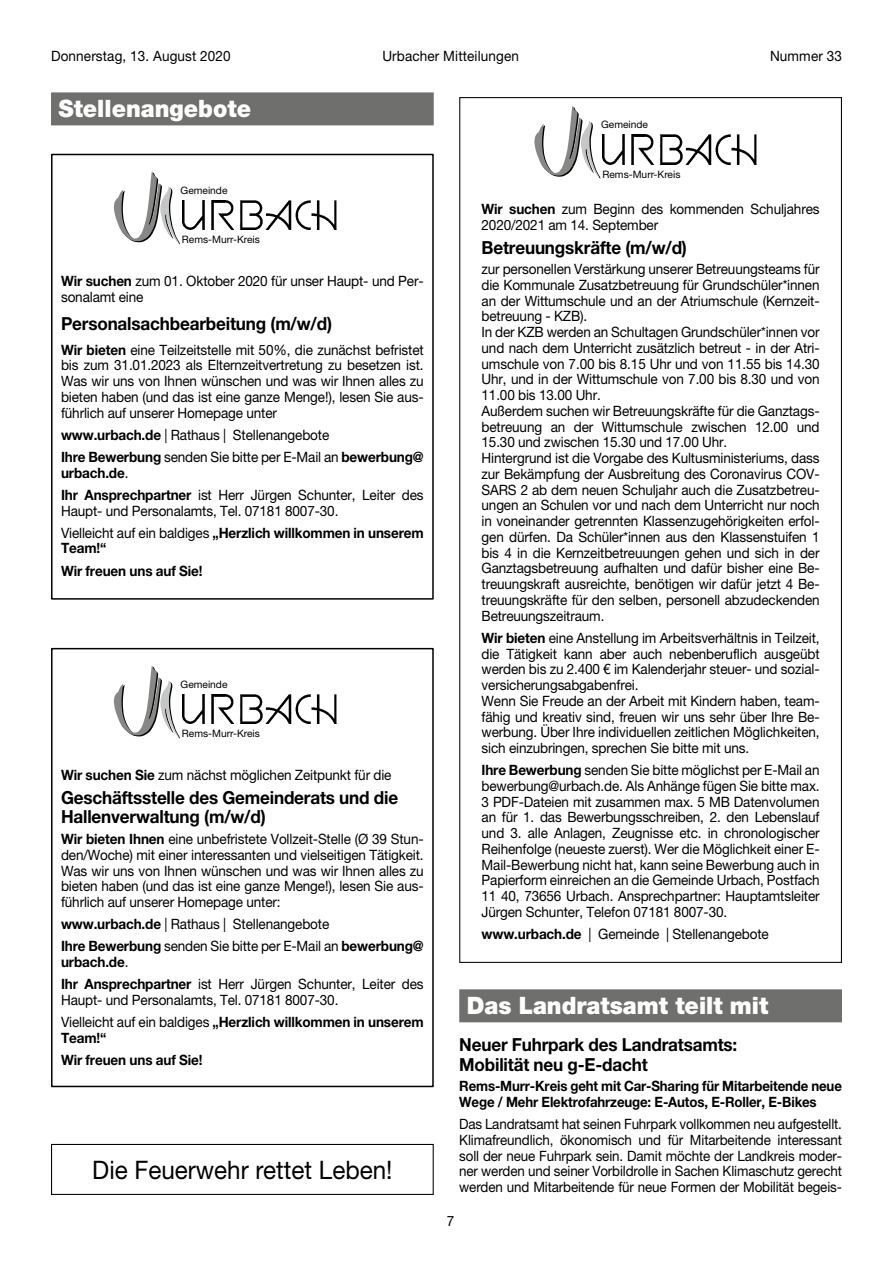
<style>
.page{position:relative;width:893px;height:1263px;background:#fff}
.page>*{position:absolute;margin:0;border:0;box-sizing:border-box;transform-origin:0 0}
.t1{font:25.5px "Helvetica Neue LT";color:#000;scale:.95 1}
.t2{font:900 24px "Helvetica Neue LT Pro";color:#fff;scale:.95 1}
.t3{font:700 18px/19.5px "Helvetica Neue LT Pro";letter-spacing:-.01em;color:#000;scale:.95 1}
.t4{font:14.25px/15.8px "Helvetica Neue LT Pro";letter-spacing:-.01em;color:#000;scale:.95 1}
.t5{font:14.25px/15.8px "Helvetica Neue LT Pro";letter-spacing:-.01em;color:#000;text-align:justify;scale:.94 1}
.t6{font:700 14.25px/15.8px "Helvetica Neue LT Pro";letter-spacing:-.01em;color:#000;scale:.93 1}
.t7{font:14.25px "Helvetica Neue LT Pro";letter-spacing:.01em;color:#000;scale:.95 1}
.t8{font:700 14.25px/22.2px "Helvetica Neue LT Pro";letter-spacing:-.01em;color:#000;scale:.95 1}
.t9{font:10.2px "Helvetica Neue";color:#000}
.s1{font-weight:700}
</style>
<div class="page">
<div style="left:459px;top:989px;width:383px;height:33px;background:#6f6f6e"></div>
<svg style="left:534px;top:106px;width:66px;height:73px"></svg>
<img style="left:603px;top:134px;width:154px;height:30px">
<div style="left:51px;top:92px;width:383px;height:33px;background:#6f6f6e"></div>
<svg style="left:114px;top:172px;width:66px;height:72px"></svg>
<img style="left:182px;top:200px;width:155px;height:30px">
<div style="left:51px;top:154px;width:383px;height:446px;border:2px solid #000"></div>
<svg style="left:114px;top:666px;width:66px;height:73px"></svg>
<img style="left:182px;top:694px;width:155px;height:30px">
<div style="left:51px;top:648px;width:383px;height:439px;border:2px solid #000"></div>
<div style="left:51px;top:1144px;width:383px;height:51px;border:1px solid #000"></div>
<p class="t7" style="left:51px;top:48px;width:191px">Donnerstag, 13. August 2020</p>
<p class="t7" style="left:382px;top:48px;width:145px">Urbacher Mitteilungen</p>
<p class="t7" style="left:770px;top:48px;width:77px">Nummer 33</p>
<h2 class="t2" style="left:58px;top:94px;width:204px">Stellenangebote</h2>
<p class="t9" style="left:181px;top:184px;width:48px">Gemeinde</p>
<p class="t9" style="left:182px;top:234px;width:79px">Rems-Murr-Kreis</p>
<p class="t4" style="left:61px;top:273px;width:383px"><span class="s1">Wir suchen</span> zum 01. Oktober 2020 für unser Haupt- und Per&shy;sonalamt eine</p>
<p class="t3" style="left:61px;top:313px;width:287px">Personalsachbearbeitung (m/w/d)</p>
<p class="t4" style="left:61px;top:341px;width:383px;text-align:justify"><span class="s1">Wir bieten</span> eine Teilzeitstelle mit 50%, die zunächst befristet bis zum 31.01.2023 als Elternzeitvertretung zu besetzen ist.<br>Was wir uns von Ihnen wünschen und was wir Ihnen alles zu bieten haben (und das ist eine ganze Menge!), lesen Sie aus&shy;führlich auf unserer Homepage unter</p>
<p class="t4" style="left:61px;top:423px;width:383px;line-height:22.2px"><span class="s1">www.urbach.de</span> | Rathaus | Stellenangebote<br><span class="s1">Ihre Bewerbung</span> senden Sie bitte per E-Mail an <span class="s1">bewerbung@</span></p>
<p class="t4" style="left:61px;top:461px;width:383px;line-height:22.2px"><span class="s1">urbach.de</span>.<br><span class="s1">Ihr Ansprechpartner</span> ist Herr Jürgen Schunter, Leiter des</p>
<p class="t4" style="left:61px;top:499px;width:383px;line-height:22.2px">Haupt- und Personalamts, Tel. 07181 8007-30.<br>Vielleicht auf ein baldiges <span class="s1">„Herzlich willkommen in unserem</span></p>
<p class="t8" style="left:61px;top:537px;width:151px">Team!“<br>Wir freuen uns auf Sie!</p>
<p class="t9" style="left:181px;top:678px;width:48px">Gemeinde</p>
<p class="t9" style="left:182px;top:728px;width:79px">Rems-Murr-Kreis</p>
<p class="t4" style="left:61px;top:767px;width:349px"><span class="s1">Wir suchen Sie</span> zum nächst möglichen Zeitpunkt für die</p>
<p class="t3" style="left:61px;top:787px;width:356px">Geschäftsstelle des Gemeinderats und die<br>Hallenverwaltung (m/w/d)</p>
<p class="t4" style="left:61px;top:831px;width:383px;text-align:justify"><span class="s1">Wir bieten Ihnen</span> eine unbefristete Vollzeit-Stelle (Ø 39 Stun&shy;den/Woche) mit einer interessanten und vielseitigen Tätigkeit.<br>Was wir uns von Ihnen wünschen und was wir Ihnen alles zu bieten haben (und das ist eine ganze Menge!), lesen Sie aus&shy;führlich auf unserer Homepage unter:</p>
<p class="t4" style="left:61px;top:913px;width:383px;line-height:22.2px"><span class="s1">www.urbach.de</span> | Rathaus | Stellenangebote<br><span class="s1">Ihre Bewerbung</span> senden Sie bitte per E-Mail an <span class="s1">bewerbung@</span></p>
<p class="t4" style="left:61px;top:951px;width:383px;line-height:22.2px"><span class="s1">urbach.de</span>.<br><span class="s1">Ihr Ansprechpartner</span> ist Herr Jürgen Schunter, Leiter des</p>
<p class="t4" style="left:61px;top:988px;width:383px;line-height:22.2px">Haupt- und Personalamts, Tel. 07181 8007-30.<br>Vielleicht auf ein baldiges <span class="s1">„Herzlich willkommen in unserem</span></p>
<p class="t8" style="left:61px;top:1026px;width:151px">Team!“<br>Wir freuen uns auf Sie!</p>
<h1 class="t1" style="left:92px;top:1155px;width:317px">Die Feuerwehr rettet Leben!</h1>
<p class="t9" style="left:601px;top:118px;width:48px">Gemeinde</p>
<p class="t9" style="left:602px;top:168px;width:79px">Rems-Murr-Kreis</p>
<p class="t4" style="left:482px;top:201px;width:357px"><span class="s1">Wir suchen</span> zum Beginn des kommenden Schuljahres<br>2020/2021 am 14. September</p>
<p class="t3" style="left:482px;top:237px;width:218px">Betreuungskräfte (m/w/d)</p>
<p class="t4" style="left:482px;top:261px;width:357px">zur personellen Verstärkung unserer Betreuungsteams für die Kommunale Zusatzbetreuung für Grundschüler*innen an der Wittumschule und an der Atriumschule (Kernzeit&shy;betreuung - KZB).<br>In der KZB werden an Schultagen Grundschüler*innen vor und nach dem Unterricht zusätzlich betreut - in der Atri&shy;umschule von 7.00 bis 8.15 Uhr und von 11.55 bis 14.30<br>Uhr, und in der Wittumschule von 7.00 bis 8.30 und von 11.00 bis 13.00 Uhr.<br>Außerdem suchen wir Betreuungskräfte für die Ganztags&shy;betreuung an der Wittumschule zwischen 12.00 und 15.30 und zwischen 15.30 und 17.00 Uhr.<br>Hintergrund ist die Vorgabe des Kultusministeriums, dass zur Bekämpfung der Ausbreitung des Coronavirus COV-SARS 2 ab dem neuen Schuljahr auch die Zusatzbetreu&shy;ungen an Schulen vor und nach dem Unterricht nur noch in voneinander getrennten Klassenzugehörigkeiten erfol&shy;gen dürfen. Da Schüler*innen aus den Klassenstuifen 1 bis 4 in die Kernzeitbetreuungen gehen und sich in der Ganztagsbetreuung aufhalten und dafür bisher eine Be&shy;treuungskraft ausreichte, benötigen wir dafür jetzt 4 Be&shy;treuungskräfte für den selben, personell abzudeckenden Betreuungszeitraum.</p>
<p class="t4" style="left:482px;top:630px;width:357px"><span class="s1">Wir bieten</span> eine Anstellung im Arbeitsverhältnis in Teilzeit, die Tätigkeit kann aber auch nebenberuflich ausgeübt werden bis zu 2.400 € im Kalenderjahr steuer- und sozial&shy;versicherungsabgabenfrei.<br>Wenn Sie Freude an der Arbeit mit Kindern haben, team&shy;fähig und kreativ sind, freuen wir uns sehr über Ihre Be&shy;werbung. Über Ihre individuellen zeitlichen Möglichkeiten, sich einzubringen, sprechen Sie bitte mit uns.</p>
<p class="t4" style="left:482px;top:762px;width:357px;text-align:justify"><span class="s1">Ihre Bewerbung</span> senden Sie bitte möglichst per E-Mail an bewerbung@urbach.de. Als Anhänge fügen Sie bitte max.<br>3 PDF-Dateien mit zusammen max. 5 MB Datenvolumen an für 1. das Bewerbungsschreiben, 2. den Lebenslauf und 3. alle Anlagen, Zeugnisse etc. in chronologischer Reihenfolge (neueste zuerst). Wer die Möglichkeit einer E-Mail-Bewerbung nicht hat, kann seine Bewerbung auch in Papierform einreichen an die Gemeinde Urbach, Postfach 11 40, 73656 Urbach. Ansprechpartner: Hauptamtsleiter Jürgen Schunter, Telefon 07181 8007-30.</p>
<p class="t4" style="left:482px;top:926px;width:304px"><span class="s1">www.urbach.de</span> | Gemeinde | Stellenangebote</p>
<h2 class="t2" style="left:467px;top:991px;width:319px">Das Landratsamt teilt mit</h2>
<p class="t3" style="left:459px;top:1034px;width:294px">Neuer Fuhrpark des Landratsamts:<br>Mobilität neu g-E-dacht</p>
<p class="t6" style="left:459px;top:1078px;width:413px">Rems-Murr-Kreis geht mit Car-Sharing für Mitarbeitende neue<br>Wege / Mehr Elektrofahrzeuge: E-Autos, E-Roller, E-Bikes</p>
<p class="t5" style="left:459px;top:1116px;width:409px">Das Landratsamt hat seinen Fuhrpark vollkommen neu aufgestellt.<br>Klimafreundlich, ökonomisch und für Mitarbeitende interessant soll der neue Fuhrpark sein. Damit möchte der Landkreis moder&shy;ner werden und seiner Vorbildrolle in Sachen Klimaschutz gerecht werden und Mitarbeitende für neue Formen der Mobilität begeis-</p>
<p class="t4" style="left:447px;top:1213px;width:9px">7</p>
</div>
